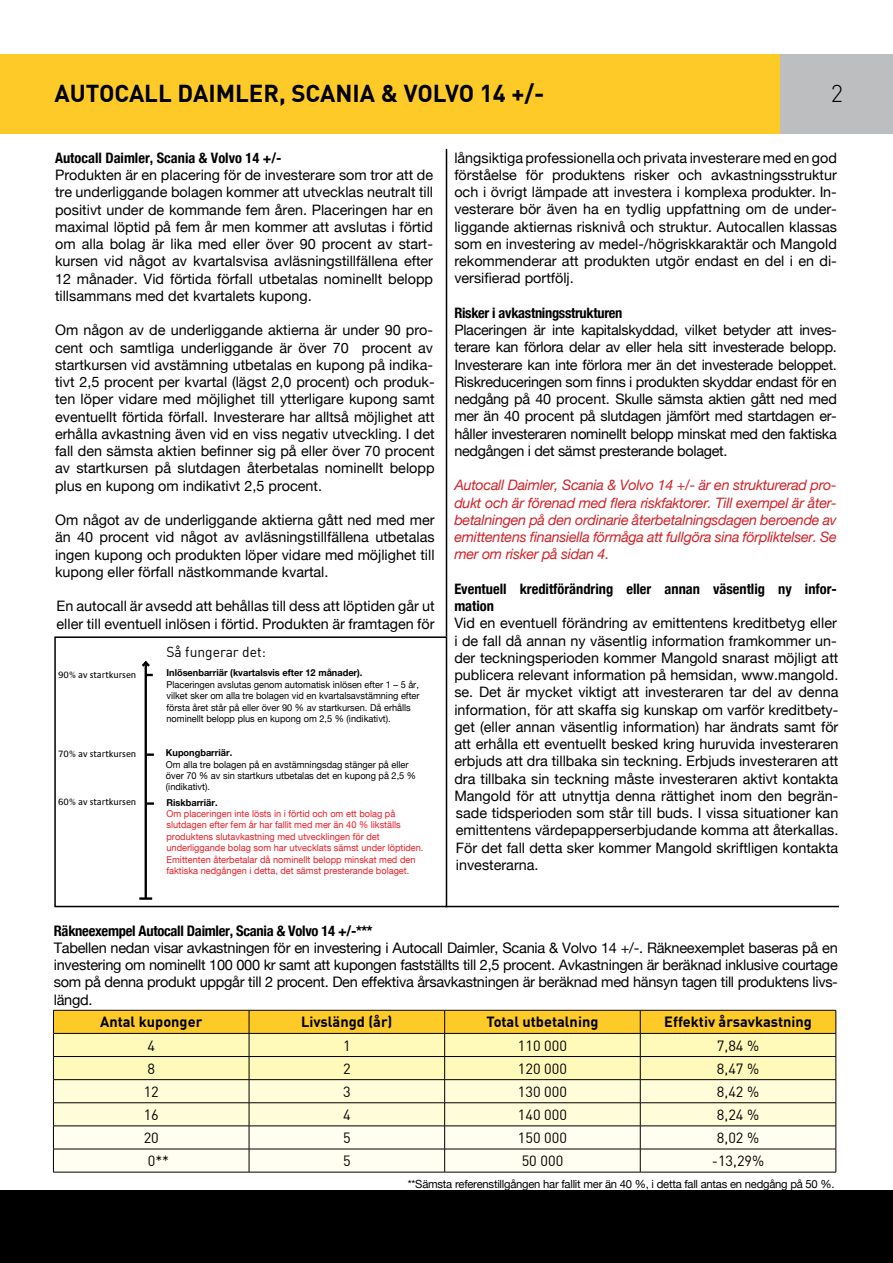
<style>
.page{position:relative;width:893px;height:1263px;background:#fff}
.page>*{position:absolute;margin:0;border:0;box-sizing:border-box;transform-origin:0 0}
.t1{font:700 24px "DIN Offc Pro";color:#000}
.t2{font:300 24px "DIN Offc Pro";color:#000}
.t3{font:14.55px/17.2px "Helvetica Neue";letter-spacing:-.02em;color:#000;text-align:justify}
.t4{font:14.55px "DIN Offc Pro";color:#000}
.t5{font:700 14.55px "DIN Offc Pro";color:#000}
.t6{font:700 condensed 14.55px "Helvetica Neue";letter-spacing:-.02em;color:#000}
.t7{font:14.4px/17.2px "Helvetica Neue";color:#000;text-align:justify}
.t8{font:italic 14.4px/17.2px "Helvetica Neue";letter-spacing:-.02em;color:#d2232a;text-align:justify}
.t9{font:700 condensed 14.4px/17.2px "Helvetica Neue";color:#000}
.t10{font:700 condensed 14.4px "Helvetica Neue";letter-spacing:-.02em;color:#000}
.t11{font:14.25px "DIN Offc Pro";color:#000}
.t12{font:11.25px "Helvetica Neue";letter-spacing:-.02em;color:#000}
.t13{font:9.45px/11.4px "Helvetica Neue";color:#000}
.t14{font:9.45px/11.4px "Helvetica Neue";color:#ed1d24}
.t15{font:700 9.45px "Helvetica Neue";color:#000}
.t16{font:9.45px "Praxis EF";color:#000}
</style>
<div class="page">
<div style="left:0;top:1191px;width:893px;height:72px;background:#000"></div>
<div style="left:780px;top:54px;width:113px;height:79px;background:#bcbec0"></div>
<div style="left:0;top:54px;width:780px;height:79px;background:#fdca27"></div>
<hr style="left:145px;top:664px;width:2px;height:234px;background:#000">
<svg style="left:141px;top:661px;width:12px;height:15px"></svg>
<svg style="left:139px;top:897px;width:13px;height:3px"></svg>
<svg style="left:147px;top:753px;width:7px;height:3px"></svg>
<svg style="left:147px;top:802px;width:7px;height:3px"></svg>
<div style="left:54px;top:636px;width:393px;height:271px;border:2px solid #000"></div>
<hr style="left:446px;top:906px;width:393px;height:1px;background:#000">
<hr style="left:446px;top:149px;width:1px;height:487px;background:#000">
<svg style="left:53px;top:1010px;width:784px;height:162px"></svg>
<hr style="left:53px;top:1172px;width:196px;height:1px;background:#000">
<hr style="left:249px;top:1172px;width:196px;height:1px;background:#000">
<hr style="left:445px;top:1172px;width:195px;height:1px;background:#000">
<hr style="left:640px;top:1172px;width:196px;height:1px;background:#000">
<h1 class="t1" style="left:55px;top:74px;width:491px">AUTOCALL DAIMLER, SCANIA &amp; VOLVO 14 +/-</h1>
<h1 class="t2" style="left:831px;top:75px;width:14px">2</h1>
<p class="t9" style="left:55px;top:149px;width:228px">Autocall Daimler, Scania &amp; Volvo 14 +/-</p>
<p class="t7" style="left:55px;top:166px;width:380px">Produkten är en placering för de investerare som tror att de tre underliggande bolagen kommer att utvecklas neutralt till positivt under de kommande fem åren. Placeringen har en maximal löptid på fem år men kommer att avslutas i förtid om alla bolag är lika med eller över 90 procent av start&shy;kursen vid något av kvartalsvisa avläsningstillfällena efter 12 månader. Vid förtida förfall utbetalas nominellt belopp tillsammans med det kvartalets kupong.</p>
<p class="t7" style="left:55px;top:321px;width:381px">Om någon av de underliggande aktierna är under 90 pro&shy;cent och samtliga underliggande är över 70 procent av startkursen vid avstämning utbetalas en kupong på indika&shy;tivt 2,5 procent per kvartal (lägst 2,0 procent) och produk&shy;ten löper vidare med möjlighet till ytterligare kupong samt eventuellt förtida förfall. Investerare har alltså möjlighet att erhålla avkastning även vid en viss negativ utveckling. I det fall den sämsta aktien befinner sig på eller över 70 procent av startkursen på slutdagen återbetalas nominellt belopp plus en kupong om indikativt 2,5 procent.</p>
<p class="t7" style="left:55px;top:511px;width:381px">Om något av de underliggande aktierna gått ned med mer än 40 procent vid något av avläsningstillfällena utbetalas ingen kupong och produkten löper vidare med möjlighet till kupong eller förfall nästkommande kvartal.</p>
<p class="t7" style="left:57px;top:597px;width:380px">En autocall är avsedd att behållas till dess att löptiden går ut eller till eventuell inlösen i förtid. Produkten är framtagen för</p>
<p class="t11" style="left:166px;top:640px;width:101px">Så fungerar det:</p>
<p class="t16" style="left:58px;top:670px;width:80px">90% av startkursen</p>
<p class="t15" style="left:166px;top:667px;width:198px">Inlösenbarriär (kvartalsvis efter 12 månader).</p>
<p class="t13" style="left:166px;top:679px;width:255px">Placeringen avslutas genom automatisk inlösen efter 1 – 5 år, vilket sker om alla tre bolagen vid en kvartalsavstämning efter första året står på eller över 90 % av startkursen. Då erhålls nominellt belopp plus en kupong om 2,5 % (indikativt).</p>
<p class="t15" style="left:166px;top:747px;width:68px">Kupongbarriär.</p>
<p class="t13" style="left:166px;top:758px;width:252px">Om alla tre bolagen på en avstämningsdag stänger på eller över 70 % av sin startkurs utbetalas det en kupong på 2,5 % (indikativt).</p>
<p class="t15" style="left:166px;top:796px;width:53px">Riskbarriär.</p>
<p class="t14" style="left:166px;top:808px;width:259px">Om placeringen inte lösts in i förtid och om ett bolag på slutdagen efter fem år har fallit med mer än 40 % likställs produktens slutavkastning med utvecklingen för det underliggande bolag som har utvecklats sämst under löptiden.<br>Emittenten återbetalar då nominellt belopp minskat med den faktiska nedgången i detta, det sämst presterande bolaget.</p>
<p class="t16" style="left:58px;top:748px;width:80px">70% av startkursen</p>
<p class="t16" style="left:58px;top:797px;width:80px">60% av startkursen</p>
<p class="t7" style="left:454px;top:149px;width:384px">långsiktiga professionella och privata investerare med en god förståelse för produktens risker och avkastningsstruktur och i övrigt lämpade att investera i komplexa produkter. In&shy;vesterare bör även ha en tydlig uppfattning om de under&shy;liggande aktiernas risknivå och struktur. Autocallen klassas som en investering av medel-/högriskkaraktär och Mangold rekommenderar att produkten utgör endast en del i en di&shy;versifierad portfölj.</p>
<p class="t10" style="left:454px;top:304px;width:170px">Risker i avkastningsstrukturen</p>
<p class="t7" style="left:454px;top:321px;width:384px">Placeringen är inte kapitalskyddad, vilket betyder att inves&shy;terare kan förlora delar av eller hela sitt investerade belopp.<br>Investerare kan inte förlora mer än det investerade beloppet.<br>Riskreduceringen som finns i produkten skyddar endast för en nedgång på 40 procent. Skulle sämsta aktien gått ned med mer än 40 procent på slutdagen jämfört med startdagen er&shy;håller investeraren nominellt belopp minskat med den faktiska nedgången i det sämst presterande bolaget.</p>
<p class="t8" style="left:454px;top:476px;width:384px">Autocall Daimler, Scania &amp; Volvo 14 +/- är en strukturerad pro&shy;dukt och är förenad med flera riskfaktorer. Till exempel är åter&shy;betalningen på den ordinarie återbetalningsdagen beroende av emittentens finansiella förmåga att fullgöra sina förpliktelser. Se mer om risker på sidan 4.</p>
<p class="t9" style="left:454px;top:580px;width:384px">Eventuell kreditförändring eller annan väsentlig ny infor&shy;mation</p>
<p class="t7" style="left:454px;top:614px;width:386px">Vid en eventuell förändring av emittentens kreditbetyg eller i de fall då annan ny väsentlig information framkommer un&shy;der teckningsperioden kommer Mangold snarast möjligt att publicera relevant information på hemsidan, www.mangold. se. Det är mycket viktigt att investeraren tar del av denna information, för att skaffa sig kunskap om varför kreditbety&shy;get (eller annan väsentlig information) har ändrats samt för att erhålla ett eventuellt besked kring huruvida investeraren erbjuds att dra tillbaka sin teckning. Erbjuds investeraren att dra tillbaka sin teckning måste investeraren aktivt kontakta Mangold för att utnyttja denna rättighet inom den begrän&shy;sade tidsperioden som står till buds. I vissa situationer kan emittentens värdepapperserbjudande komma att återkallas.<br>För det fall detta sker kommer Mangold skriftligen kontakta investerarna.</p>
<p class="t6" style="left:54px;top:921px;width:320px">Räkneexempel Autocall Daimler, Scania &amp; Volvo 14 +/-***</p>
<p class="t3" style="left:54px;top:939px;width:785px">Tabellen nedan visar avkastningen för en investering i Autocall Daimler, Scania &amp; Volvo 14 +/-. Räkneexemplet baseras på en investering om nominellt 100 000 kr samt att kupongen fastställts till 2,5 procent. Avkastningen är beräknad inklusive courtage som på denna produkt uppgår till 2 procent. Den effektiva årsavkastningen är beräknad med hänsyn tagen till produktens livs&shy;längd.</p>
<p class="t5" style="left:100px;top:1010px;width:104px">Antal kuponger</p>
<p class="t5" style="left:301px;top:1010px;width:93px">Livslängd (år)</p>
<p class="t5" style="left:487px;top:1010px;width:113px">Total utbetalning</p>
<p class="t5" style="left:664px;top:1010px;width:149px">Effektiv årsavkastning</p>
<p class="t4" style="left:147px;top:1034px;width:9px">4</p>
<p class="t4" style="left:343px;top:1034px;width:9px">1</p>
<p class="t4" style="left:518px;top:1034px;width:51px">110 000</p>
<p class="t4" style="left:717px;top:1034px;width:44px">7,84 %</p>
<p class="t4" style="left:147px;top:1057px;width:9px">8</p>
<p class="t4" style="left:343px;top:1057px;width:9px">2</p>
<p class="t4" style="left:518px;top:1057px;width:51px">120 000</p>
<p class="t4" style="left:717px;top:1057px;width:44px">8,47 %</p>
<p class="t4" style="left:144px;top:1080px;width:17px">12</p>
<p class="t4" style="left:343px;top:1080px;width:9px">3</p>
<p class="t4" style="left:518px;top:1080px;width:51px">130 000</p>
<p class="t4" style="left:717px;top:1080px;width:44px">8,42 %</p>
<p class="t4" style="left:144px;top:1103px;width:17px">16</p>
<p class="t4" style="left:343px;top:1103px;width:9px">4</p>
<p class="t4" style="left:518px;top:1103px;width:51px">140 000</p>
<p class="t4" style="left:717px;top:1103px;width:44px">8,24 %</p>
<p class="t4" style="left:144px;top:1126px;width:17px">20</p>
<p class="t4" style="left:343px;top:1126px;width:9px">5</p>
<p class="t4" style="left:518px;top:1126px;width:51px">150 000</p>
<p class="t4" style="left:717px;top:1126px;width:44px">8,02 %</p>
<p class="t4" style="left:148px;top:1149px;width:23px">0**</p>
<p class="t4" style="left:343px;top:1149px;width:9px">5</p>
<p class="t4" style="left:522px;top:1149px;width:43px">50 000</p>
<p class="t4" style="left:712px;top:1149px;width:54px">-13,29%</p>
<p class="t12" style="left:408px;top:1177px;width:428px">**Sämsta referenstillgången har fallit mer än 40 %, i detta fall antas en nedgång på 50 %.</p>
</div>
